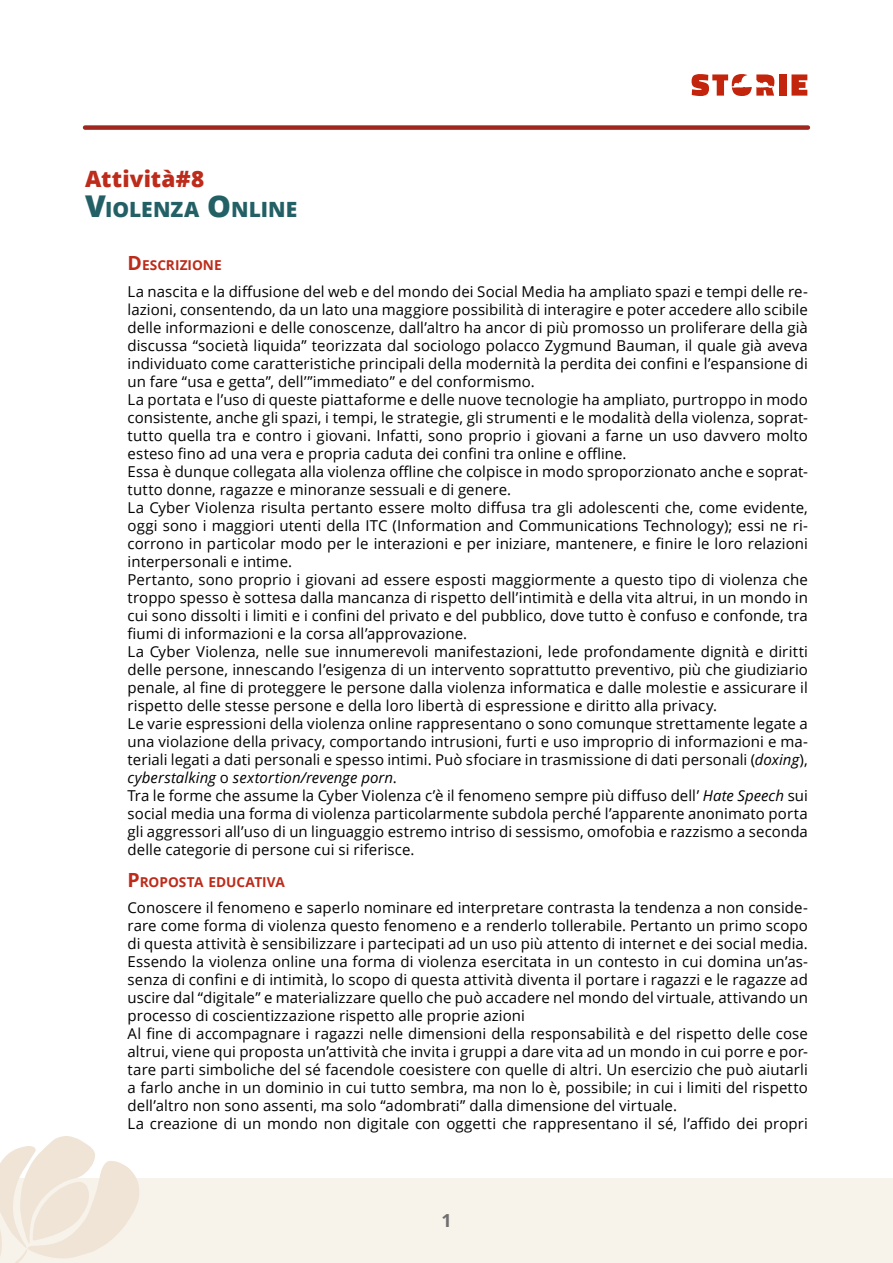
<style>
.page{position:relative;width:893px;height:1263px;background:#fff}
.page>*{position:absolute;margin:0;border:0;box-sizing:border-box;transform-origin:0 0}
.t1{font:800 22.5px "Open Sans";letter-spacing:.005em;color:#bd2b1a}
.t2{font:800 21px "Open Sans";color:#236065}
.t3{font:700 18px "Open Sans";color:#706f6f}
.t4{font:15px/18px "Open Sans";letter-spacing:.005em;color:#000}
.t5{font:700 13.65px "Open Sans";color:#bd2b1a}
.s1{font-size:30px}
.s2{font-size:19.5px}
.s3{font-style:italic}
</style>
<div class="page">
<div style="left:0;top:1178px;width:893px;height:85px;background:#f7f2ea"></div>
<div style="left:85px;top:125px;width:723px;height:5px;background:#9f271f"></div>
<svg style="left:791px;top:74px;width:16px;height:22px"></svg>
<div style="left:779px;top:74px;width:7px;height:22px;background:#c2240c"></div>
<svg style="left:692px;top:74px;width:82px;height:22px"></svg>
<svg style="left:0;top:1136px;width:139px;height:127px"></svg>
<h1 class="t1" style="left:85px;top:162px;width:121px">Attività#8</h1>
<h2 class="t2" style="left:85px;top:194px;width:214px"><span class="s1">V</span>IOLENZA <span class="s1">O</span>NLINE</h2>
<p class="t5" style="left:128px;top:255px;width:96px"><span class="s2">D</span>ESCRIZIONE</p>
<p class="t4" style="left:128px;top:282px;width:682px">La nascita e la diffusione del web e del mondo dei Social Media ha ampliato spazi e tempi delle re&shy;lazioni, consentendo, da un lato una maggiore possibilità di interagire e poter accedere allo scibile delle informazioni e delle conoscenze, dall’altro ha ancor di più promosso un proliferare della già discussa “società liquida” teorizzata dal sociologo polacco Zygmund Bauman, il quale già aveva individuato come caratteristiche principali della modernità la perdita dei confini e l’espansione di un fare “usa e getta”, dell’”immediato” e del conformismo.<br>La portata e l’uso di queste piattaforme e delle nuove tecnologie ha ampliato, purtroppo in modo consistente, anche gli spazi, i tempi, le strategie, gli strumenti e le modalità della violenza, soprat&shy;tutto quella tra e contro i giovani. Infatti, sono proprio i giovani a farne un uso davvero molto esteso fino ad una vera e propria caduta dei confini tra online e offline.<br>Essa è dunque collegata alla violenza offline che colpisce in modo sproporzionato anche e soprat&shy;tutto donne, ragazze e minoranze sessuali e di genere.<br>La Cyber Violenza risulta pertanto essere molto diffusa tra gli adolescenti che, come evidente, oggi sono i maggiori utenti della ITC (Information and Communications Technology); essi ne ri&shy;corrono in particolar modo per le interazioni e per iniziare, mantenere, e finire le loro relazioni interpersonali e intime.<br>Pertanto, sono proprio i giovani ad essere esposti maggiormente a questo tipo di violenza che troppo spesso è sottesa dalla mancanza di rispetto dell’intimità e della vita altrui, in un mondo in cui sono dissolti i limiti e i confini del privato e del pubblico, dove tutto è confuso e confonde, tra fiumi di informazioni e la corsa all’approvazione.<br>La Cyber Violenza, nelle sue innumerevoli manifestazioni, lede profondamente dignità e diritti delle persone, innescando l’esigenza di un intervento soprattutto preventivo, più che giudiziario penale, al fine di proteggere le persone dalla violenza informatica e dalle molestie e assicurare il rispetto delle stesse persone e della loro libertà di espressione e diritto alla privacy.<br>Le varie espressioni della violenza online rappresentano o sono comunque strettamente legate a una violazione della privacy, comportando intrusioni, furti e uso improprio di informazioni e ma&shy;teriali legati a dati personali e spesso intimi. Può sfociare in trasmissione di dati personali (<span class="s3">doxing</span>), <span class="s3">cyberstalking</span> o <span class="s3">sextortion/revenge porn</span>.<br>Tra le forme che assume la Cyber Violenza c’è il fenomeno sempre più diffuso dell’ <span class="s3">Hate Speech</span> sui social media una forma di violenza particolarmente subdola perché l’apparente anonimato porta gli aggressori all’uso di un linguaggio estremo intriso di sessismo, omofobia e razzismo a seconda delle categorie di persone cui si riferisce.</p>
<p class="t5" style="left:128px;top:872px;width:159px"><span class="s2">P</span>ROPOSTA EDUCATIVA</p>
<p class="t4" style="left:128px;top:898px;width:682px">Conoscere il fenomeno e saperlo nominare ed interpretare contrasta la tendenza a non conside&shy;rare come forma di violenza questo fenomeno e a renderlo tollerabile. Pertanto un primo scopo di questa attività è sensibilizzare i partecipati ad un uso più attento di internet e dei social media.<br>Essendo la violenza online una forma di violenza esercitata in un contesto in cui domina un’as&shy;senza di confini e di intimità, lo scopo di questa attività diventa il portare i ragazzi e le ragazze ad uscire dal “digitale” e materializzare quello che può accadere nel mondo del virtuale, attivando un processo di coscientizzazione rispetto alle proprie azioni<br>Al fine di accompagnare i ragazzi nelle dimensioni della responsabilità e del rispetto delle cose altrui, viene qui proposta un’attività che invita i gruppi a dare vita ad un mondo in cui porre e por&shy;tare parti simboliche del sé facendole coesistere con quelle di altri. Un esercizio che può aiutarli a farlo anche in un dominio in cui tutto sembra, ma non lo è, possibile; in cui i limiti del rispetto dell’altro non sono assenti, ma solo “adombrati” dalla dimensione del virtuale.<br>La creazione di un mondo non digitale con oggetti che rappresentano il sé, l’affido dei propri</p>
<p class="t3" style="left:441px;top:1208px;width:12px">1</p>
</div>
